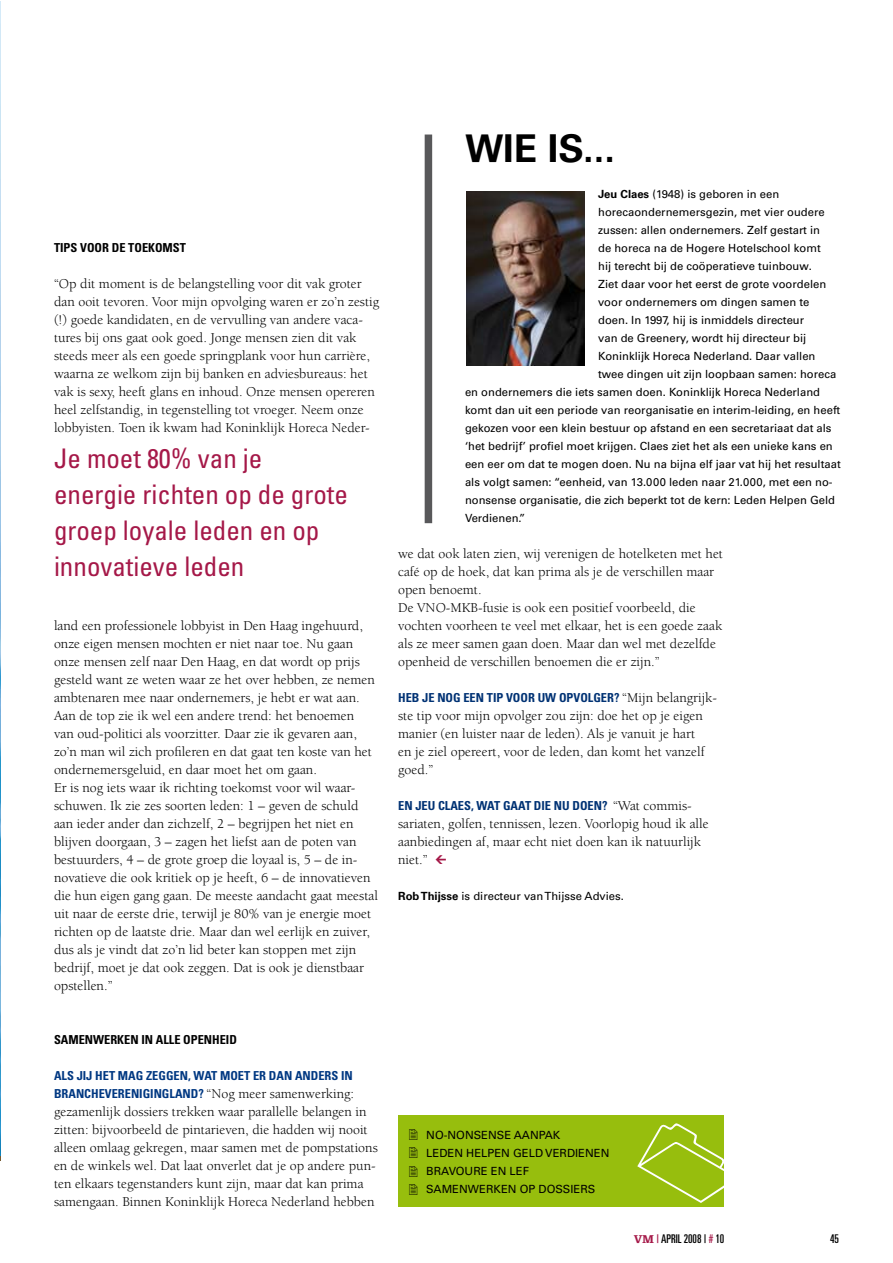
<style>
.page{position:relative;width:893px;height:1263px;background:#fff}
.page>*{position:absolute;margin:0;border:0;box-sizing:border-box;transform-origin:0 0}
.t1{font:700 38.25px "Univers";color:#000}
.t2{font:condensed 27px/36px "Univers";color:#a51848}
.t3{font:13.8px/18px "Berkeley";color:#000}
.t4{font:700 condensed 12.3px "Univers";color:#003274}
.t5{font:700 condensed 12.3px/18px "Univers";color:#003882;text-align:right}
.t6{font:700 condensed 12.3px "Univers";color:#000}
.t7{font:ultra-condensed 12px "Univers";color:#000}
.t8{font:11.25px "Univers";color:#000}
.t9{font:500 11.25px/18.1px "Univers CE";color:#000}
.s1{font-family:"Berkeley";font-weight:400;font-stretch:normal;font-size:13.8px;color:#000}
.s2{font-weight:700}
.s3{font-family:"Univers";font-weight:700}
.s4{font-family:"Egyptienne F";font-weight:900;font-stretch:normal;color:#a51848}
.s5{color:#a51848}
</style>
<div class="page">
<div style="left:398px;top:1115px;width:326px;height:92px;background:#97be0d"></div>
<svg style="left:637px;top:1123px;width:87px;height:80px"></svg>
<div style="left:425px;top:135px;width:7px;height:388px;background:#58585a"></div>
<img style="left:466px;top:191px;width:119px;height:175px">
<svg style="left:0;top:1px;width:1px;height:1160px"></svg>
<p class="t6" style="left:54px;top:240px;width:118px">TIPS VOOR DE TOEKOMST</p>
<p class="t3" style="left:54px;top:275px;width:327px">“Op dit moment is de belangstelling voor dit vak groter dan ooit tevoren. Voor mijn opvolging waren er zo’n zestig (!) goede kandidaten, en de vervulling van andere vaca&shy;tures bij ons gaat ook goed. Jonge mensen zien dit vak steeds meer als een goede springplank voor hun carrière, waarna ze welkom zijn bij banken en adviesbureaus: het vak is sexy, heeft glans en inhoud. Onze mensen opereren heel zelfstandig, in tegenstelling tot vroeger. Neem onze lobbyisten. Toen ik kwam had Koninklijk Horeca Neder-</p>
<h2 class="t2" style="left:54px;top:440px;width:295px">Je moet 80% van je energie richten op de grote groep loyale leden en op innovatieve leden</h2>
<p class="t3" style="left:54px;top:617px;width:325px">land een professionele lobbyist in Den Haag ingehuurd, onze eigen mensen mochten er niet naar toe. Nu gaan onze mensen zelf naar Den Haag, en dat wordt op prijs gesteld want ze weten waar ze het over hebben, ze nemen ambtenaren mee naar ondernemers, je hebt er wat aan.<br>Aan de top zie ik wel een andere trend: het benoemen<br>van oud-politici als voorzitter. Daar zie ik gevaren aan, zo’n man wil zich profileren en dat gaat ten koste van het ondernemersgeluid, en daar moet het om gaan.<br>Er is nog iets waar ik richting toekomst voor wil waar&shy;schuwen. Ik zie zes soorten leden: 1 – geven de schuld aan ieder ander dan zichzelf, 2 – begrijpen het niet en blijven doorgaan, 3 – zagen het liefst aan de poten van bestuurders, 4 – de grote groep die loyaal is, 5 – de in&shy;novatieve die ook kritiek op je heeft, 6 – de innovatieven die hun eigen gang gaan. De meeste aandacht gaat meestal uit naar de eerste drie, terwijl je 80% van je energie moet richten op de laatste drie. Maar dan wel eerlijk en zuiver, dus als je vindt dat zo’n lid beter kan stoppen met zijn bedrijf, moet je dat ook zeggen. Dat is ook je dienstbaar opstellen.”</p>
<p class="t6" style="left:54px;top:1032px;width:24px">SAMENWE</p>
<p class="t6" style="left:110px;top:1032px;width:15px">RKEN</p>
<p class="t6" style="left:141px;top:1032px;width:96px">IN ALLE OPENHEID</p>
<p class="t5" style="left:54px;top:1067px;width:8px">ALS</p>
<p class="t5" style="left:54px;top:1067px;width:302px">JIJ HET MAG ZEGGEN, WAT MOET ER DAN ANDERS IN<br>BRAN CHEVEREN IGIN GLAND? <span class="s1">“Nog meer samenwerking:</span></p>
<p class="t3" style="left:54px;top:1103px;width:325px">gezamenlijk dossiers trekken waar parallelle belangen in zitten: bijvoorbeeld de pintarieven, die hadden wij nooit alleen omlaag gekregen, maar samen met de pompstations en de winkels wel. Dat laat onverlet dat je op andere pun&shy;ten elkaars tegenstanders kunt zijn, maar dat kan prima samengaan. Binnen Koninklijk Horeca Nederland hebben</p>
<h1 class="t1" style="left:465px;top:126px;width:152px">Wie is...</h1>
<p class="t8" style="left:598px;top:187px;width:183px"><span class="s2">Jeu Claes</span> (1948) is geboren in een</p>
<p class="t8" style="left:598px;top:205px;width:228px">horecaondernemersgezin, met vier oudere</p>
<p class="t8" style="left:598px;top:223px;width:223px">zussen: allen ondernemers. Zelf gestart in</p>
<p class="t8" style="left:598px;top:241px;width:224px">de horeca na de Hogere Hotelschool komt</p>
<p class="t8" style="left:598px;top:259px;width:215px">hij terecht bij de coöperatieve tuinbouw.</p>
<p class="t8" style="left:598px;top:277px;width:230px">Ziet daar voor het eerst de grote voordelen</p>
<p class="t8" style="left:598px;top:295px;width:213px">voor ondernemers om dingen samen te</p>
<p class="t8" style="left:598px;top:313px;width:207px">doen. In 1997, hij is inmiddels directeur</p>
<p class="t8" style="left:598px;top:331px;width:210px">van de Greenery, wordt hij directeur bij</p>
<p class="t8" style="left:598px;top:349px;width:219px">Koninklijk Horeca Nederland. Daar vallen</p>
<p class="t8" style="left:598px;top:367px;width:240px">twee dingen uit zijn loopbaan samen: horeca</p>
<p class="t8" style="left:465px;top:385px;width:357px">en ondernemers die iets samen doen. Koninklijk Horeca Nederland</p>
<p class="t8" style="left:465px;top:403px;width:377px">komt dan uit een periode van reorganisatie en interim-leiding, en heeft</p>
<p class="t8" style="left:465px;top:421px;width:368px">gekozen voor een klein bestuur op afstand en een secretariaat dat als</p>
<p class="t8" style="left:465px;top:439px;width:369px">‘het bedrijf’ profiel moet krijgen. Claes ziet het als een unieke kans en</p>
<p class="t8" style="left:465px;top:457px;width:377px">een eer om dat te mogen doen. N u na bijna elf jaar vat hij het resultaat</p>
<p class="t8" style="left:465px;top:475px;width:369px">als volgt samen: “eenheid, van 13.000 leden naar 21.000, met een no-</p>
<p class="t8" style="left:465px;top:493px;width:372px">nonsense organisatie, die zich beperkt tot de kern: Leden Helpen Geld</p>
<p class="t8" style="left:465px;top:511px;width:62px">Verdienen.”</p>
<p class="t3" style="left:398px;top:545px;width:326px">we dat ook laten zien, wij verenigen de hotelketen met het café op de hoek, dat kan prima als je de verschillen maar open benoemt.<br>De VNO-MKB-fusie is ook een positief voorbeeld, die vochten voorheen te veel met elkaar, het is een goede zaak als ze meer samen gaan doen. Maar dan wel met dezelfde openheid de verschillen benoemen die er zijn.”</p>
<p class="t4" style="left:398px;top:690px;width:73px">HEB JE NOG EEN</p>
<p class="t4" style="left:487px;top:690px;width:232px">TIP VOOR UW OPVOLGER? <span class="s1">“Mijn belangrijk-</span></p>
<p class="t3" style="left:398px;top:707px;width:308px">ste tip voor mijn opvolger zou zijn: doe het op je eigen manier (en luister naar de leden). Als je vanuit je hart en je ziel opereert, voor de leden, dan komt het vanzelf goed.”</p>
<p class="t4" style="left:398px;top:798px;width:295px">EN JEU CLAES, WAT GAAT DIE N U DOEN ? <span class="s1">“Wat commis-</span></p>
<p class="t3" style="left:398px;top:815px;width:312px">sariaten, golfen, tennissen, lezen. Voorlopig houd ik alle aanbiedingen af, maar echt niet doen kan ik natuurlijk niet.”</p>
<p class="t9" style="left:398px;top:887px;width:227px"><span class="s3">Rob Thijsse</span> IS DIRECTEUR VAN THIJSSE ADVIES.</p>
<p class="t9" style="left:426px;top:1126px;width:185px">NO-NONSENSE AANPAK<br>LEDEN HELPEN GELD VERDIENEN<br>BRAVOURE EN LEF<br>SAMENWERKEN OP DOSSIERS</p>
<p class="t7" style="left:634px;top:1232px;width:92px"><span class="s4">vm</span> <span class="s5">|</span> april 2008 | <span class="s5">#</span> 10</p>
<p class="t7" style="left:830px;top:1232px;width:10px">45</p>
</div>
